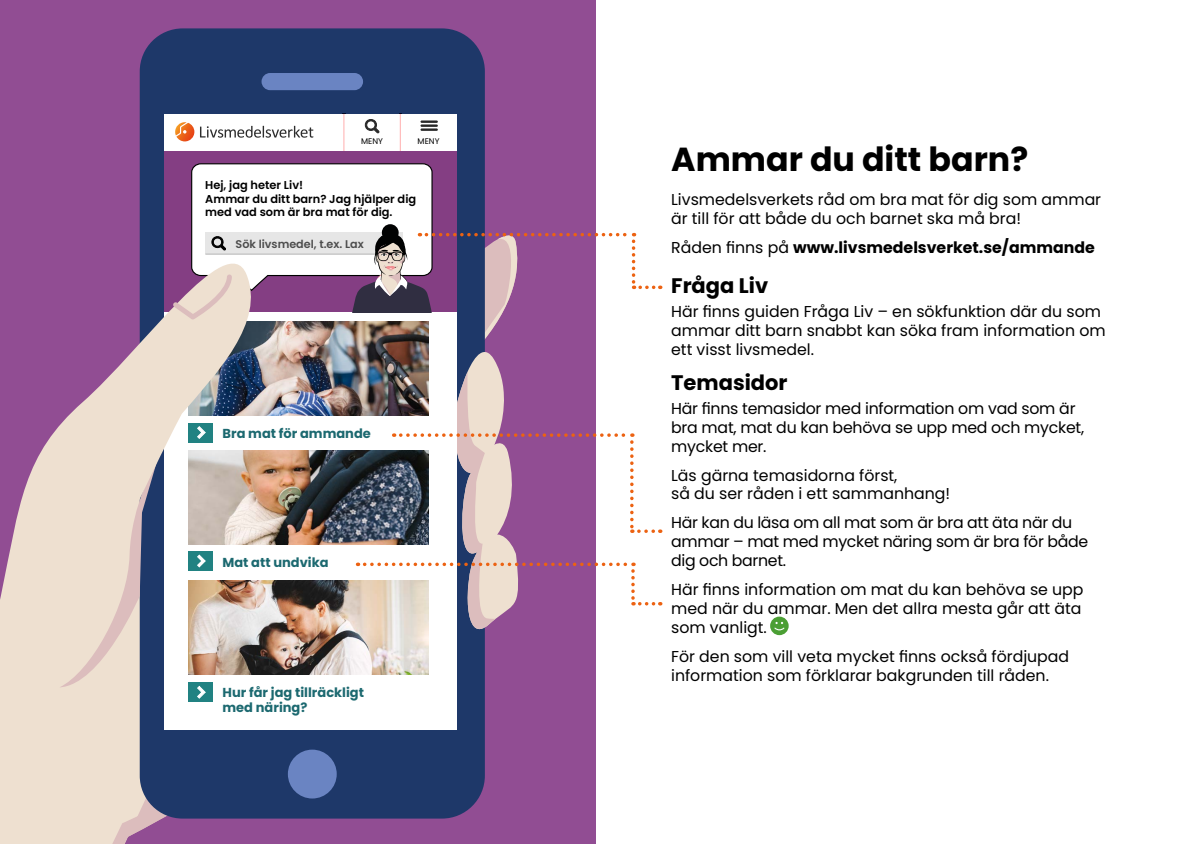
<style>
.page{position:relative;width:1191px;height:844px;background:#fff}
.page>*{position:absolute;margin:0;border:0;box-sizing:border-box;transform-origin:0 0}
.t1{font:700 33.25px "Poppins";color:#000}
.t2{font:700 21px "Poppins";color:#000}
.Bröd{font:15.75px/18.9px "Poppins";color:#000}
.Bröd-2{font:15.75px/18.9px "Poppins";letter-spacing:-.02em;color:#000}
.Bröd-3{font:700 15.75px "Poppins";color:#000}
.t3{font:700 12.95px/15.2px "Poppins";color:#1c6970}
.t4{font:600 11.38px/13.7px "Poppins";color:#000}
.t5{font:600 11.2px "Poppins";color:#4d4d4d}
.t6{font:8.22px "Poppins";color:#000}
.s1{font-weight:400}
</style>
<div class="page">
<div style="left:0;top:0;width:595px;height:843px;background:#914d93"></div>
<div style="left:140px;top:28px;width:345px;height:790px;background:#1e3869;border-radius:43px"></div>
<div style="left:261px;top:73px;width:102px;height:17px;background:#6a84c2;border-radius:9px"></div>
<svg style="left:288px;top:749px;width:49px;height:49px"></svg>
<div style="left:289px;top:751px;width:46px;height:45px;background:#6a84c2;border-radius:50%"></div>
<div style="left:164px;top:114px;width:292px;height:37px;background:#fff"></div>
<div style="left:164px;top:312px;width:292px;height:417px;background:#fff"></div>
<svg style="left:175px;top:122px;width:19px;height:19px"></svg>
<svg style="left:200px;top:126px;width:113px;height:12px"></svg>
<hr style="left:343px;top:114px;width:1px;height:37px;background:#2f0000">
<hr style="left:400px;top:114px;width:1px;height:37px;background:#2f0000">
<hr style="left:420px;top:120px;width:18px;height:3px;background:#282828">
<hr style="left:420px;top:124px;width:18px;height:3px;background:#282828">
<hr style="left:420px;top:128px;width:18px;height:3px;background:#282828">
<div style="left:164px;top:151px;width:292px;height:161px;background:#843e83"></div>
<img style="left:251px;top:648px;width:177px;height:26px">
<svg style="left:364px;top:119px;width:16px;height:14px"></svg>
<svg style="left:0;top:263px;width:251px;height:580px;fill:#eee0d0"></svg>
<svg style="left:770px;top:616px;width:18px;height:19px"></svg>
<img style="left:173px;top:163px;width:488px;height:485px">
<p class="t6" style="left:361px;top:136px;width:23px">MENY</p>
<p class="t6" style="left:417px;top:136px;width:23px">MENY</p>
<p class="t4" style="left:205px;top:178px;width:212px">Hej, jag heter Liv!<br>Ammar du ditt barn? Jag hjälper dig med vad som är bra mat för dig.</p>
<p class="t5" style="left:236px;top:237px;width:130px">Sök livsmedel, t.ex. Lax</p>
<p class="t3" style="left:222px;top:425px;width:150px">Bra mat för ammande</p>
<p class="t3" style="left:222px;top:554px;width:108px">Mat att undvika</p>
<p class="t3" style="left:222px;top:684px;width:143px">Hur får jag tillräckligt med näring?</p>
<h1 class="t1" style="left:671px;top:140px;width:358px">Ammar du ditt barn?</h1>
<p class="Bröd" style="left:671px;top:190px;width:431px">Livsmedelsverkets råd om bra mat för dig som ammar är till för att både du och barnet ska må bra!</p>
<p class="Bröd-3" style="left:671px;top:238px;width:425px"><span class="s1">Råden finns på</span> www.livsmedelsverket.se/ammande</p>
<h2 class="t2" style="left:671px;top:273px;width:99px">Fråga Liv</h2>
<p class="Bröd" style="left:671px;top:302px;width:436px">Här finns guiden Fråga Liv – en sökfunktion där du som ammar ditt barn snabbt kan söka fram information om ett visst livsmedel.</p>
<h2 class="t2" style="left:671px;top:370px;width:118px">Temasidor</h2>
<p class="Bröd" style="left:671px;top:399px;width:414px">Här finns temasidor med information om vad som är bra mat, mat du kan behöva se upp med och mycket, mycket mer.</p>
<p class="Bröd" style="left:671px;top:465px;width:280px">Läs gärna temasidorna först,<br>så du ser råden i ett sammanhang!</p>
<p class="Bröd-2" style="left:671px;top:513px;width:418px">Här kan du läsa om all mat som är bra att äta när du ammar – mat med mycket näring som är bra för både dig och barnet.</p>
<p class="Bröd" style="left:671px;top:580px;width:414px">Här finns information om mat du kan behöva se upp med när du ammar. Men det allra mesta går att äta som vanligt.</p>
<p class="Bröd" style="left:671px;top:646px;width:399px">För den som vill veta mycket finns också fördjupad information som förklarar bakgrunden till råden.</p>
</div>
